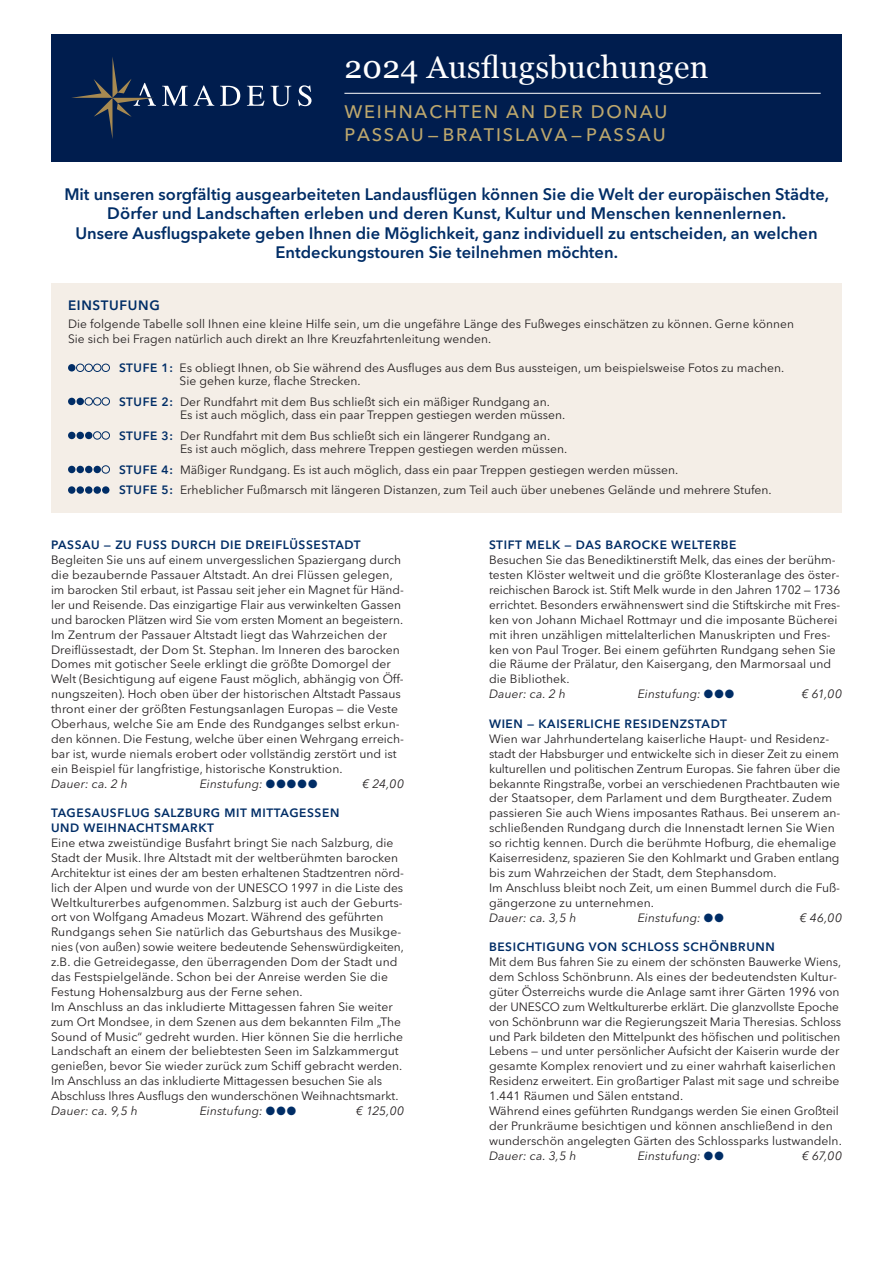
<style>
.page{position:relative;width:893px;height:1263px;background:#fff}
.page>*{position:absolute;margin:0;border:0;box-sizing:border-box;transform-origin:0 0}
.t1{font:31.5px "Georgia";letter-spacing:.01em;color:#fff}
.t2{font:500 18px/22.5px "Avenir Next LT Pro";letter-spacing:.1em;color:#bea86d}
.t3{font:600 16.5px/19.5px "Avenir Next LT Pro";color:#002d66;text-align:center}
.t4{font:600 13.5px "Avenir Next LT Pro";letter-spacing:.05em;color:#002d66}
.t5{font:12px/14.9px "Avenir Next LT Pro";color:#231f20}
.t6{font:600 12px/14.9px "Avenir Next LT Pro";letter-spacing:.05em;color:#002d66}
.t7{font:italic 12px "Avenir Next LT Pro";letter-spacing:.01em;color:#231f20}
.s1{font-weight:600;color:#002d66}
.s2{color:#002d66}
</style>
<div class="page">
<div style="left:51px;top:34px;width:791px;height:128px;background:#001d4e"></div>
<svg style="left:72px;top:57px;width:240px;height:82px"></svg>
<hr style="left:344px;top:93px;width:477px;height:1px;background:#fff">
<div style="left:51px;top:283px;width:791px;height:229px;background:#f4eee7"></div>
<div style="left:68px;top:364px;width:7px;height:7px;background:#002d66;border-radius:50%"></div>
<div style="left:76px;top:364px;width:8px;height:8px;border:1px solid #002d66;border-radius:50%"></div>
<div style="left:85px;top:364px;width:8px;height:8px;border:1px solid #002d66;border-radius:50%"></div>
<div style="left:93px;top:364px;width:8px;height:8px;border:1px solid #002d66;border-radius:50%"></div>
<div style="left:102px;top:364px;width:8px;height:8px;border:1px solid #002d66;border-radius:50%"></div>
<div style="left:68px;top:398px;width:7px;height:7px;background:#002d66;border-radius:50%"></div>
<div style="left:77px;top:398px;width:7px;height:7px;background:#002d66;border-radius:50%"></div>
<div style="left:85px;top:397px;width:8px;height:8px;border:1px solid #002d66;border-radius:50%"></div>
<div style="left:93px;top:397px;width:8px;height:8px;border:1px solid #002d66;border-radius:50%"></div>
<div style="left:102px;top:397px;width:8px;height:8px;border:1px solid #002d66;border-radius:50%"></div>
<div style="left:68px;top:432px;width:7px;height:7px;background:#002d66;border-radius:50%"></div>
<div style="left:77px;top:432px;width:7px;height:7px;background:#002d66;border-radius:50%"></div>
<div style="left:85px;top:432px;width:7px;height:7px;background:#002d66;border-radius:50%"></div>
<div style="left:93px;top:431px;width:8px;height:8px;border:1px solid #002d66;border-radius:50%"></div>
<div style="left:102px;top:431px;width:8px;height:8px;border:1px solid #002d66;border-radius:50%"></div>
<div style="left:68px;top:466px;width:7px;height:7px;background:#002d66;border-radius:50%"></div>
<div style="left:77px;top:466px;width:7px;height:7px;background:#002d66;border-radius:50%"></div>
<div style="left:85px;top:466px;width:7px;height:7px;background:#002d66;border-radius:50%"></div>
<div style="left:94px;top:466px;width:7px;height:7px;background:#002d66;border-radius:50%"></div>
<div style="left:102px;top:465px;width:8px;height:9px;border:1px solid #002d66;border-radius:50%"></div>
<div style="left:68px;top:486px;width:7px;height:8px;background:#002d66;border-radius:50%"></div>
<div style="left:77px;top:486px;width:7px;height:8px;background:#002d66;border-radius:50%"></div>
<div style="left:85px;top:486px;width:7px;height:8px;background:#002d66;border-radius:50%"></div>
<div style="left:94px;top:486px;width:7px;height:8px;background:#002d66;border-radius:50%"></div>
<div style="left:102px;top:486px;width:7px;height:8px;background:#002d66;border-radius:50%"></div>
<h1 class="t1" style="left:344px;top:44px;width:366px">2024 Ausflugsbuchungen</h1>
<h2 class="t2" style="left:344px;top:101px;width:324px">WEIHNACHTEN AN DER DONAU<br>PASSAU— BRATISLAVA— PASSAU</h2>
<p class="t3" style="left:64px;top:184px;width:766px">Mit unseren sorgfältig ausgearbeiteten Landausfl ügen können Sie die Welt der europäischen Städte, Dörfer und Landschaften erleben und deren Kunst, Kultur und Menschen kennenlernen.<br>Unsere Ausflugspakete geben Ihnen die Möglichkeit, ganz individuell zu entscheiden, an welchen Entdeckungstouren Sie teilnehmen möchten.</p>
<p class="t4" style="left:68px;top:297px;width:93px">EINSTUFUNG</p>
<p class="t5" style="left:68px;top:316px;width:728px">Die folgende Tabelle soll Ihnen eine kleine Hilfe sein, um die ungefähre Länge des Fußweges einschätzen zu können. Gerne können<br>Sie sich bei Fragen natürlich auch direkt an Ihre Kreuzfahrtenleitung wenden.</p>
<p class="t5" style="left:180px;top:360px;width:606px;line-height:13.8px;text-indent:-61px"><span class="s1">STUFE 1:</span> Es obliegt Ihnen, ob Sie während des Ausfluges aus dem Bus aussteigen, um beispielsweise Fotos zu machen.<br>Sie gehen kurze, flache Strecken.</p>
<p class="t5" style="left:180px;top:394px;width:387px;line-height:13.8px;text-indent:-61px"><span class="s1">STUFE 2:</span> Der Rundfahrt mit dem Bus schließt sich ein mäßiger Rundgang an.<br>Es ist auch möglich, dass ein paar Treppen gestiegen werden müssen.</p>
<p class="t5" style="left:180px;top:428px;width:389px;line-height:13.8px;text-indent:-61px"><span class="s1">STUFE 3:</span> Der Rundfahrt mit dem Bus schließt sich ein längerer Rundgang an.<br>Es ist auch möglich, dass mehrere Treppen gestiegen werden müssen.</p>
<p class="t5" style="left:119px;top:459px;width:654px;line-height:20.2px"><span class="s1">STUFE 4:</span> Mäßiger Rundgang. Es ist auch möglich, dass ein paar Treppen gestiegen werden müssen.<br><span class="s1">STUFE 5:</span> Erheblicher Fußmarsch mit längeren Distanzen, zum Teil auch über unebenes Gelände und mehrere Stufen.</p>
<p class="t6" style="left:51px;top:538px;width:311px">PASSAU — ZU FUSS DURCH DIE DREIFLÜSSESTADT</p>
<p class="t5" style="left:51px;top:553px;width:354px">Begleiten Sie uns auf einem unvergesslichen Spaziergang durch die bezaubernde Passauer Altstadt. An drei Flüssen gelegen, im barocken Stil erbaut, ist Passau seit jeher ein Magnet für Händ&shy;ler und Reisende. Das einzigartige Flair aus verwinkelten Gassen und barocken Plätzen wird Sie vom ersten Moment an begeistern.<br>Im Zentrum der Passauer Altstadt liegt das Wahrzeichen der Dreiflüssestadt, der Dom St. Stephan. Im Inneren des barocken Domes mit gotischer Seele erklingt die größte Domorgel der Welt (Besichtigung auf eigene Faust möglich, abhängig von Öff&shy;nungszeiten). Hoch oben über der historischen Altstadt Passaus thront einer der größten Festungsanlagen Europas — die Veste Oberhaus, welche Sie am Ende des Rundganges selbst erkun&shy;den können. Die Festung, welche über einen Wehrgang erreich&shy;bar ist, wurde niemals erobert oder vollständig zerstört und ist ein Beispiel für langfristige, historische Konstruktion.</p>
<p class="t7" style="left:51px;top:776px;width:78px">Dauer: ca. 2 h</p>
<p class="t7" style="left:200px;top:776px;width:119px">Einstufung: <span class="s2">●●●●●</span></p>
<p class="t7" style="left:363px;top:776px;width:43px">€ 24,00</p>
<p class="t6" style="left:51px;top:806px;width:290px">TAGESAUSFLUG SALZBURG MIT MITTAGESSEN<br>UND WEIHNACHTSMARKT</p>
<p class="t5" style="left:51px;top:835px;width:354px">Eine etwa zweistündige Busfahrt bringt Sie nach Salzburg, die Stadt der Musik. Ihre Altstadt mit der weltberühmten barocken Architektur ist eines der am besten erhaltenen Stadtzentren nörd&shy;lich der Alpen und wurde von der UNESCO 1997 in die Liste des Weltkulturerbes aufgenommen. Salzburg ist auch der Geburts&shy;ort von Wolfgang Amadeus Mozart. Während des geführten Rundgangs sehen Sie natürlich das Geburtshaus des Musikge&shy;nies (von außen) sowie weitere bedeutende Sehenswürdigkeiten, z.B. die Getreidegasse, den überragenden Dom der Stadt und das Festspielgelände. Schon bei der Anreise werden Sie die Festung Hohensalzburg aus der Ferne sehen.<br>Im Anschluss an das inkludierte Mittagessen fahren Sie weiter zum Ort Mondsee, in dem Szenen aus dem bekannten Film „The Sound of Music“ gedreht wurden. Hier können Sie die herrliche Landschaft an einem der beliebtesten Seen im Salzkammergut genießen, bevor Sie wieder zurück zum Schiff gebracht werden.<br>Im Anschluss an das inkludierte Mittagessen besuchen Sie als Abschluss Ihres Ausflugs den wunderschönen Weihnachtsmarkt.</p>
<p class="t7" style="left:51px;top:1103px;width:88px">Dauer: ca. 9,5 h</p>
<p class="t7" style="left:200px;top:1103px;width:98px">Einstufung: <span class="s2">●●●</span></p>
<p class="t7" style="left:356px;top:1103px;width:49px">€ 125,00</p>
<p class="t6" style="left:489px;top:538px;width:249px">STIFT MELK — DAS BAROCKE WELTERBE</p>
<p class="t5" style="left:489px;top:553px;width:353px">Besuchen Sie das Benediktinerstift Melk, das eines der berühm&shy;testen Klöster weltweit und die größte Klosteranlage des öster&shy;reichischen Barock ist. Stift Melk wurde in den Jahren 1702 — 1736 errichtet. Besonders erwähnenswert sind die Stiftskirche mit Fres&shy;ken von Johann Michael Rottmayr und die imposante Bücherei mit ihren unzähligen mittelalterlichen Manuskripten und Fres&shy;ken von Paul Troger. Bei einem geführten Rundgang sehen Sie die Räume der Prälatur, den Kaisergang, den Marmorsaal und die Bibliothek.</p>
<p class="t7" style="left:489px;top:687px;width:78px">Dauer: ca. 2 h</p>
<p class="t7" style="left:638px;top:687px;width:98px">Einstufung: <span class="s2">●●●</span></p>
<p class="t7" style="left:802px;top:687px;width:42px">€ 61,00</p>
<p class="t6" style="left:489px;top:716px;width:239px">WIEN — KAISERLICHE RESIDENZSTADT</p>
<p class="t5" style="left:489px;top:731px;width:353px">Wien war Jahrhundertelang kaiserliche Haupt- und Residenz&shy;stadt der Habsburger und entwickelte sich in dieser Zeit zu einem kulturellen und politischen Zentrum Europas. Sie fahren über die bekannte Ringstraße, vorbei an verschiedenen Prachtbauten wie der Staatsoper, dem Parlament und dem Burgtheater. Zudem passieren Sie auch Wiens imposantes Rathaus. Bei unserem an&shy;schließenden Rundgang durch die Innenstadt lernen Sie Wien so richtig kennen. Durch die berühmte Hofburg, die ehemalige Kaiserresidenz, spazieren Sie den Kohlmarkt und Graben entlang bis zum Wahrzeichen der Stadt, dem Stephansdom.<br>Im Anschluss bleibt noch Zeit, um einen Bummel durch die Fuß&shy;gängerzone zu unternehmen.</p>
<p class="t7" style="left:489px;top:910px;width:89px">Dauer: ca. 3,5 h</p>
<p class="t7" style="left:638px;top:910px;width:87px">Einstufung: <span class="s2">●●</span></p>
<p class="t7" style="left:800px;top:910px;width:44px">€ 46,00</p>
<p class="t6" style="left:489px;top:939px;width:287px">BESICHTIGUNG VON SCHLOSS SCHÖNBRUNN</p>
<p class="t5" style="left:489px;top:954px;width:354px">Mit dem Bus fahren Sie zu einem der schönsten Bauwerke Wiens, dem Schloss Schönbrunn. Als eines der bedeutendsten Kultur&shy;güter Österreichs wurde die Anlage samt ihrer Gärten 1996 von der UNESCO zum Weltkulturerbe erklärt. Die glanzvollste Epoche von Schönbrunn war die Regierungszeit Maria Theresias. Schloss und Park bildeten den Mittelpunkt des höfischen und politischen Lebens — und unter persönlicher Aufsicht der Kaiserin wurde der gesamte Komplex renoviert und zu einer wahrhaft kaiserlichen Residenz erweitert. Ein großartiger Palast mit sage und schreibe 1.441 Räumen und Sälen entstand.<br>Während eines geführten Rundgangs werden Sie einen Großteil der Prunkräume besichtigen und können anschließend in den wunderschön angelegten Gärten des Schlossparks lustwandeln.</p>
<p class="t7" style="left:489px;top:1148px;width:89px">Dauer: ca. 3,5 h</p>
<p class="t7" style="left:638px;top:1148px;width:87px">Einstufung: <span class="s2">●●</span></p>
<p class="t7" style="left:802px;top:1148px;width:41px">€ 67,00</p>
</div>
